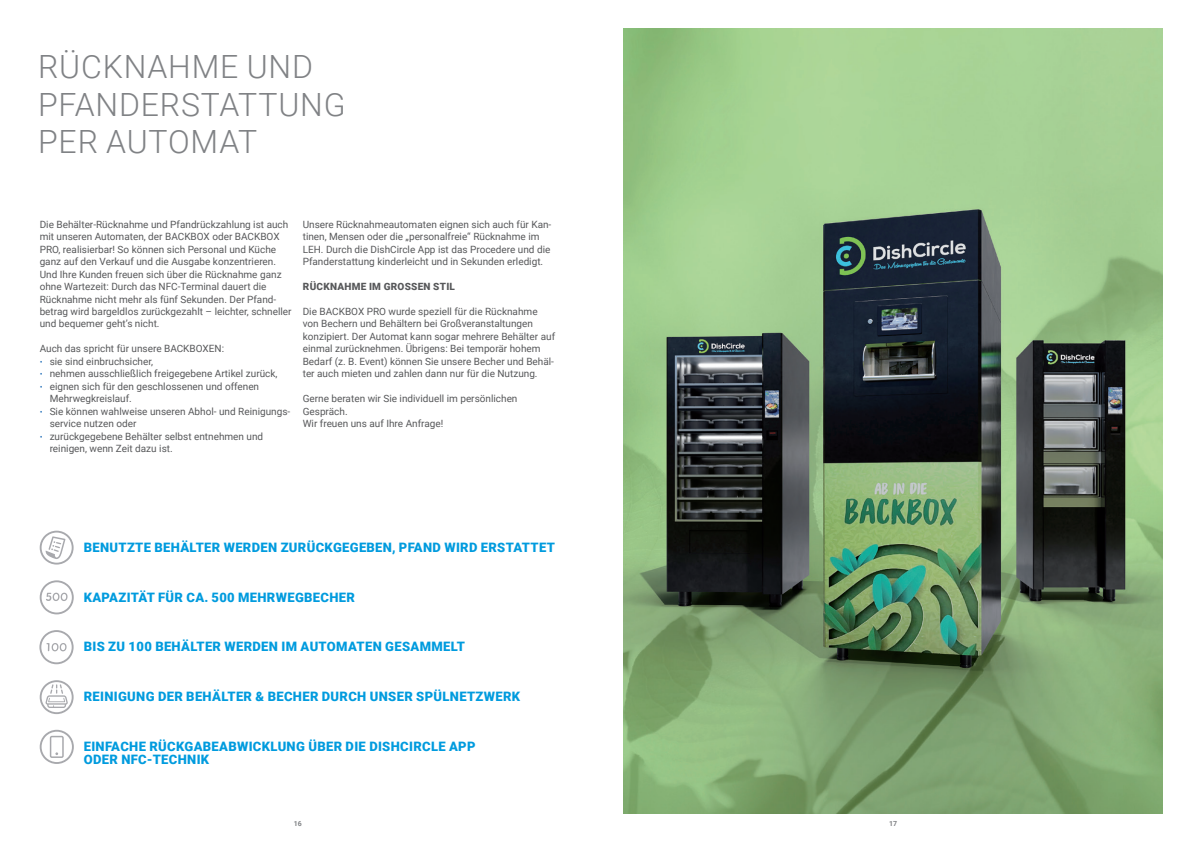
<style>
.page{position:relative;width:1191px;height:842px;background:#fff}
.page>*{position:absolute;margin:0;border:0;box-sizing:border-box;transform-origin:0 0}
.t1{font:300 32px/37.4px "Roboto";letter-spacing:.025em;color:#808285}
.t2{font:900 13px/12.5px "Roboto";letter-spacing:.025em;color:#009bde}
.t3{font:10px/12.5px "Roboto";color:#57585a}
.t4{font:900 10px "Roboto";letter-spacing:.025em;color:#57585a}
.t5{font:700 7px "Roboto";color:#808285}
.s1{font-weight:300;font-size:9px;color:#2e76bc}
</style>
<div class="page">
<img style="left:624px;top:28px;width:538px;height:785px">
<svg style="left:39px;top:630px;width:35px;height:34px"></svg>
<svg style="left:40px;top:680px;width:34px;height:34px"></svg>
<svg style="left:40px;top:730px;width:34px;height:34px"></svg>
<svg style="left:40px;top:531px;width:34px;height:34px"></svg>
<svg style="left:40px;top:580px;width:34px;height:34px"></svg>
<h1 class="t1" style="left:38px;top:47px;width:309px">RÜCKNAHME UND<br>PFANDERSTATTUNG<br>PER AUTOMAT</h1>
<p class="t3" style="left:40px;top:218px;width:253px">Die Behälter-Rücknahme und Pfandrückzahlung ist auch mit unseren Automaten, der BACKBOX oder BACKBOX PRO, realisierbar! So können sich Personal und Küche ganz auf den Verkauf und die Ausgabe konzentrieren.<br>Und Ihre Kunden freuen sich über die Rücknahme ganz ohne Wartezeit: Durch das NFC-Terminal dauert die Rücknahme nicht mehr als fünf Sekunden. Der Pfand&shy;betrag wird bargeldlos zurückgezahlt – leichter, schneller und bequemer geht’s nicht.</p>
<p class="t3" style="left:40px;top:342px;width:186px">Auch das spricht für unsere BACKBOXEN:</p>
<p class="t3" style="left:40px;top:355px;width:115px"><span class="s1">•</span> sie sind einbruchsicher,</p>
<p class="t3" style="left:40px;top:367px;width:239px"><span class="s1">•</span> nehmen ausschließlich freigegebene Artikel zurück,</p>
<p class="t3" style="left:50px;top:380px;width:211px;text-indent:-10px"><span class="s1">•</span> eignen sich für den geschlossenen und offenen<br>Mehrwegkreislauf.</p>
<p class="t3" style="left:50px;top:404px;width:242px;text-indent:-10px"><span class="s1">•</span> Sie können wahlweise unseren Abhol- und Reinigungs&shy;service nutzen oder</p>
<p class="t3" style="left:50px;top:429px;width:215px;text-indent:-10px"><span class="s1">•</span> zurückgegebene Behälter selbst entnehmen und reinigen, wenn Zeit dazu ist.</p>
<p class="t3" style="left:303px;top:218px;width:250px">Unsere Rücknahmeautomaten eignen sich auch für Kan&shy;tinen, Mensen oder die „personalfreie“ Rücknahme im LEH. Durch die DishCircle App ist das Procedere und die Pfanderstattung kinderleicht und in Sekunden erledigt.</p>
<p class="t4" style="left:303px;top:279px;width:154px">RÜCKNAHME IM GROSSEN STIL</p>
<p class="t3" style="left:303px;top:305px;width:254px">Die BACKBOX PRO wurde speziell für die Rücknahme von Bechern und Behältern bei Großveranstaltungen konzipiert. Der Automat kann sogar mehrere Behälter auf einmal zurücknehmen. Übrigens: Bei temporär hohem Bedarf (z. B. Event) können Sie unsere Becher und Behäl&shy;ter auch mieten und zahlen dann nur für die Nutzung.</p>
<p class="t3" style="left:303px;top:392px;width:216px">Gerne beraten wir Sie individuell im persönlichen<br>Gespräch.<br>Wir freuen uns auf Ihre Anfrage!</p>
<h2 class="t2" style="left:84px;top:540px;width:473px">BENUTZTE BEHÄLTER WERDEN ZURÜCKGEGEBEN, PFAND WIRD ERSTATTET</h2>
<h2 class="t2" style="left:84px;top:590px;width:273px">KAPAZITÄT FÜR CA. 500 MEHRWEGBECHER</h2>
<h2 class="t2" style="left:84px;top:640px;width:383px">BIS ZU 100 BEHÄLTER WERDEN IM AUTOMATEN GESAMMELT</h2>
<h2 class="t2" style="left:84px;top:690px;width:438px">REINIGUNG DER BEHÄLTER &amp; BECHER DURCH UNSER SPÜLNETZWERK</h2>
<h2 class="t2" style="left:84px;top:740px;width:393px">EINFACHE RÜCKGABEABWICKLUNG ÜBER DIE DISHCIRCLE APP<br>ODER NFC-TECHNIK</h2>
<p class="t5" style="left:294px;top:818px;width:10px">16</p>
<p class="t5" style="left:889px;top:818px;width:10px">17</p>
</div>
